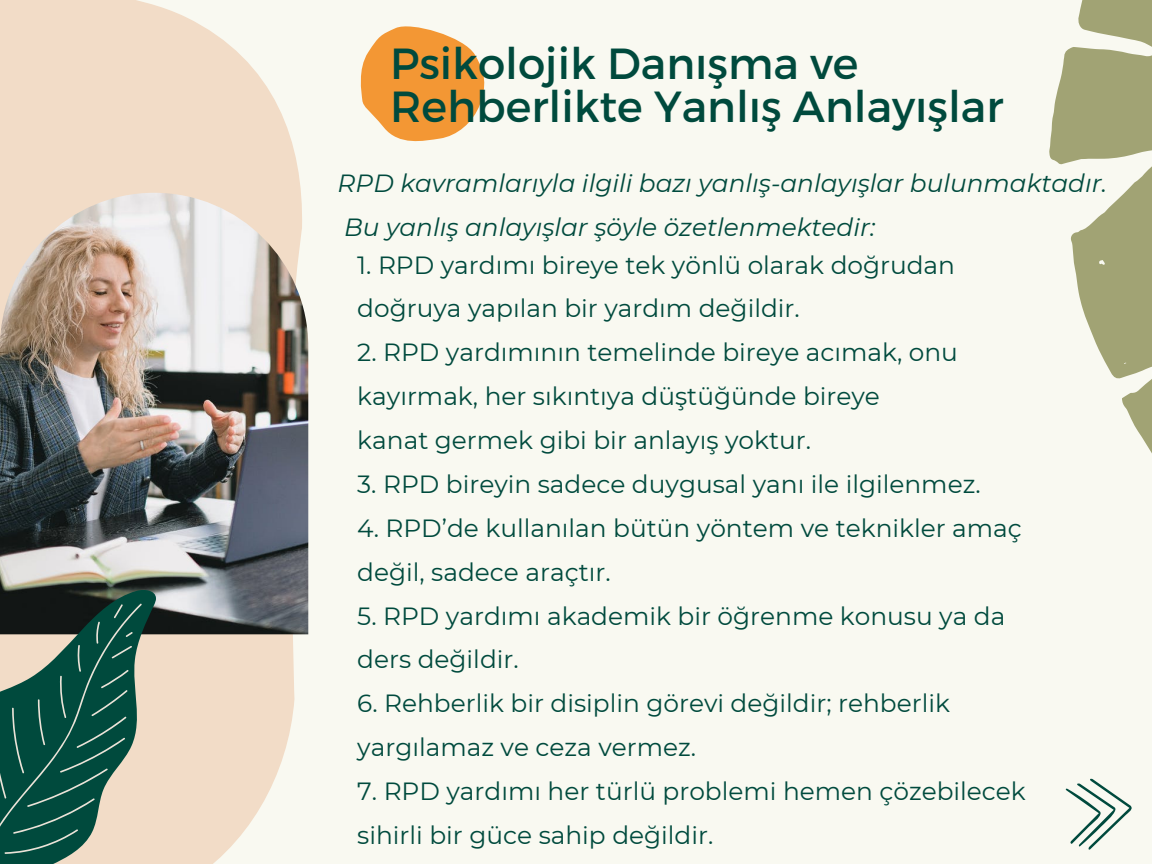
<style>
.page{position:relative;width:1152px;height:864px;background:#f9f9f1}
.page>*{position:absolute;margin:0;border:0;box-sizing:border-box;transform-origin:0 0}
.t1{font:43.5px/42.8px "Montserrat";color:#004a3d}
.t2{font:24.9px/43.8px "Montserrat";color:#004a3d}
.t3{font:italic 24.9px/43.8px "Montserrat";color:#004a3d}
</style>
<div class="page">
<svg style="left:0;top:0;width:302px;height:843px;fill:#f2dcc7"></svg>
<img style="left:0;top:193px;width:308px;height:441px">
<svg style="left:1049px;top:0;width:103px;height:453px;fill:#a1a374"></svg>
<svg style="left:1066px;top:778px;width:66px;height:72px"></svg>
<svg style="left:360px;top:26px;width:125px;height:116px"></svg>
<svg style="left:0;top:535px;width:234px;height:329px;background:#bcb4a8"></svg>
<svg style="left:0;top:601px;width:164px;height:257px;background:#c3b9a7"></svg>
<svg style="left:0;top:604px;width:133px;height:260px;background:#3a685b"></svg>
<h1 class="t1" style="left:390px;top:40px;width:615px">Psikolojik Danışma ve<br>Rehberlikte Yanlış Anlayışlar</h1>
<p class="t3" style="left:338px;top:161px;width:771px">RPD kavramlarıyla ilgili bazı yanlış-anlayışlar bulunmaktadır.<br>Bu yanlış anlayışlar şöyle özetlenmektedir:</p>
<p class="t2" style="left:357px;top:243px;width:599px">1. RPD yardımı bireye tek yönlü olarak doğrudan doğruya yapılan bir yardım değildir.</p>
<p class="t2" style="left:357px;top:330px;width:602px">2. RPD yardımının temelinde bireye acımak, onu kayırmak, her sıkıntıya düştüğünde bi reye<br>kanat germek gi bi bi r anlayış yoktur.</p>
<p class="t2" style="left:357px;top:462px;width:625px">3. RPD bi reyi n sadece duygusal yanı i le i lgi lenmez.</p>
<p class="t2" style="left:357px;top:506px;width:666px">4. RPD’de kullanılan bütün yöntem ve tekni kler amaç deği l, sadece araçtır.</p>
<p class="t2" style="left:357px;top:594px;width:650px">5. RPD yardımı akademik bir öğrenme konusu ya da ders deği ldi r.</p>
<p class="t2" style="left:357px;top:681px;width:594px">6. Rehberli k bi r disi pli n görevi deği ldi r; rehberli k yargılamaz ve ceza vermez.</p>
<p class="t2" style="left:357px;top:769px;width:670px">7. RPD yardımı her türlü problemi hemen çözebi lecek sihirli bir güce sahip değildir.</p>
</div>
